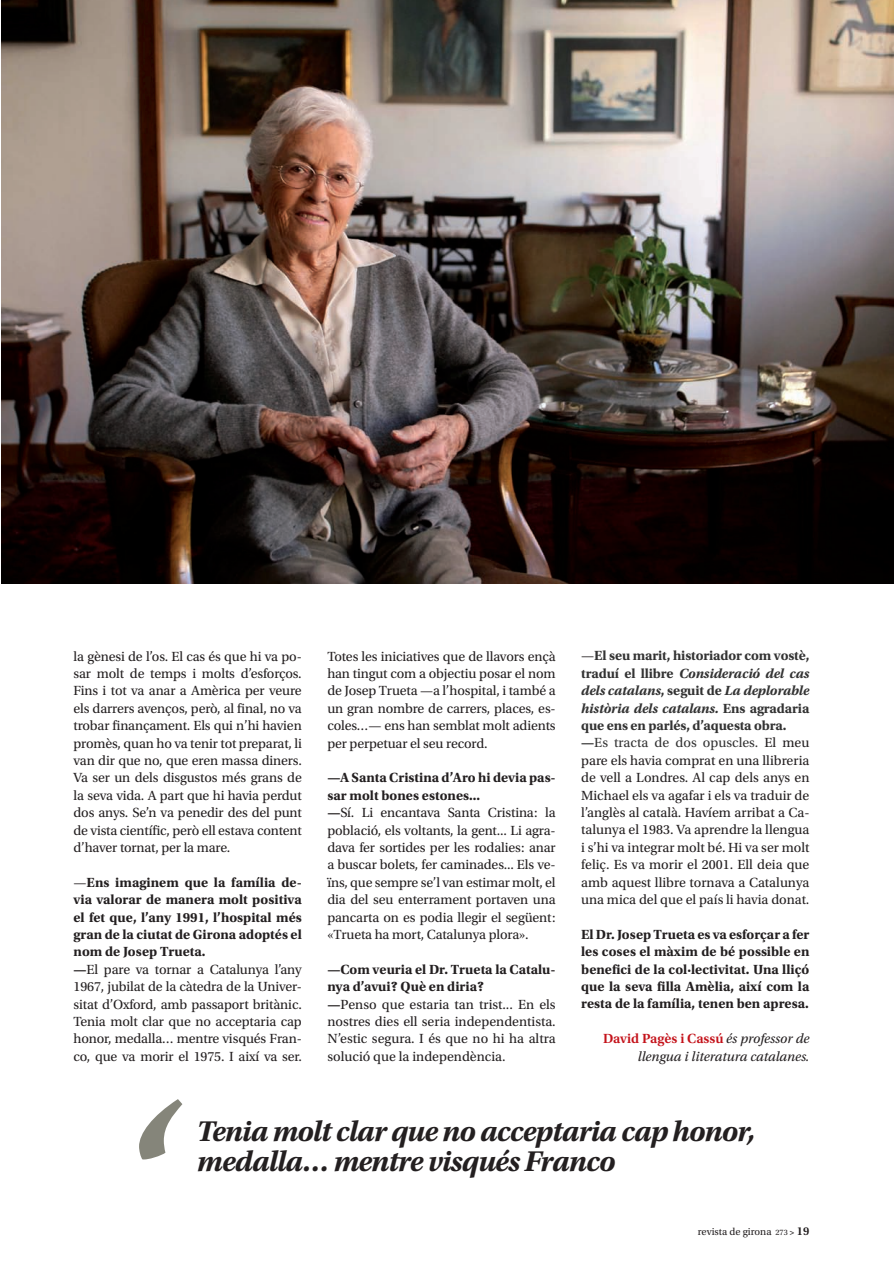
<style>
.page{position:relative;width:894px;height:1277px;background:#fff}
.page>*{position:absolute;margin:0;border:0;box-sizing:border-box;transform-origin:0 0}
.t1{font:italic 700 186px "Utopia Std";color:#85857a}
.t2{font:italic 700 30px/30px "Utopia Std";letter-spacing:-.03em;color:#231f20}
.t3{font:13.95px/17.4px "Utopia Std";letter-spacing:-.01em;color:#231f20}
.t4{font:700 13.95px/17.4px "Utopia Std";color:#231f20;text-align:justify}
.t5{font:italic 13.95px/17.4px "Utopia Std";color:#231f20;text-align:right}
.t6{font:10.5px "Utopia Std";color:#231f20}
.s1{font-weight:700}
.s2{font-weight:700;color:#333}
.s3{font-weight:700;font-style:italic;color:#333}
.s4{color:#333}
.s5{font-weight:600;font-style:normal;color:#c4121a}
.s6{font-size:8.25px}
.s7{font-weight:600;font-size:9px}
.s8{font-weight:600;font-size:12px}
</style>
<div class="page">
<img style="left:1px;top:0;width:893px;height:584px">
<p class="t3" style="left:74px;top:647px;width:230px;text-align:justify">la gènesi de l’os. El cas és que hi va po&shy;sar molt de temps i molts d’esforços.<br>Fins i tot va anar a Amèrica per veure els darrers avenços, però, al final, no va trobar finançament. Els qui n’hi havien promès, quan ho va tenir tot preparat, li van dir que no, que eren massa diners.<br>Va ser un dels disgustos més grans de la seva vida. A part que hi havia perdut dos anys. Se’n va penedir des del punt de vista científic, però ell estava content d’haver tornat, per la mare.</p>
<p class="t3" style="left:74px;top:874px;width:230px">—<span class="s1">Ens imaginem que la família de&shy;via valorar de manera molt positiva el fet que, l’any 1991, l’hospital més gran de la ciutat de Girona adoptés el nom de Josep Trueta.<br>—</span>El pare va tornar a Catalunya l’any 1967, jubilat de la càtedra de la Univer&shy;sitat d’Oxford, amb passaport britànic.<br>Tenia molt clar que no acceptaria cap honor, medalla… mentre visqués Fran&shy;co, que va morir el 1975. I així va ser.</p>
<p class="t3" style="left:327px;top:647px;width:230px;text-align:justify">Totes les iniciatives que de llavors ençà han tingut com a objectiu posar el nom de Josep Trueta —a l’hospital, i també a un gran nombre de carrers, places, es&shy;coles…— ens han semblat molt adients per perpetuar el seu record.</p>
<p class="t3" style="left:327px;top:769px;width:230px"><span class="s1">—A Santa Cristina d’Aro hi devia pas&shy;sar molt bones estones...<br>—</span>Sí. Li encantava Santa Cristina: la població, els voltants, la gent... Li agra&shy;dava fer sortides per les rodalies: anar a buscar bolets, fer caminades... Els ve&shy;ïns, que sempre se’l van estimar molt, el dia del seu enterrament portaven una pancarta on es podia llegir el següent: «Trueta ha mort, Catalunya plora».</p>
<p class="t3" style="left:327px;top:961px;width:230px"><span class="s1">—Com veuria el Dr. Trueta la Catalu&shy;nya d’avui? Què en diria?<br>—</span>Penso que estaria tan trist... En els nostres dies ell seria independentista.<br>N’estic segura. I és que no hi ha altra solució que la independència.</p>
<p class="t3" style="left:581px;top:647px;width:230px">—<span class="s2">El seu marit, historiador com vostè, traduí el llibre</span> <span class="s3">Consideració del cas dels catalans</span><span class="s2">, seguit de</span> <span class="s3">La deplorable història dels catalans.</span> <span class="s2">Ens agradaria que ens en parlés, d’aquesta obra. —</span><span class="s4">Es tracta de dos opuscles.</span> El meu pare els havia comprat en una llibreria de vell a Londres. Al cap dels anys en Michael els va agafar i els va traduir de l’anglès al català. Havíem arribat a Ca&shy;talunya el 1983. Va aprendre la llengua i s’hi va integrar molt bé. Hi va ser molt feliç. Es va morir el 2001. Ell deia que amb aquest llibre tornava a Catalunya una mica del que el país li havia donat.</p>
<p class="t4" style="left:581px;top:926px;width:230px">El Dr. Josep Trueta es va esforçar a fer les coses el màxim de bé possible en benefici de la col·lectivitat. Una lliçó que la seva filla Amèlia, així com la resta de la família, tenen ben apresa.</p>
<p class="t5" style="left:603px;top:1030px;width:208px"><span class="s5">David Pagès i Cassú</span> és professor de llengua i literatura catalanes.</p>
<h1 class="t1" style="left:118px;top:1066px;width:51px">‘</h1>
<h2 class="t2" style="left:197px;top:1117px;width:560px">Tenia molt clar que no acceptaria cap honor, medalla… mentre visqués Franco</h2>
<p class="t6" style="left:698px;top:1225px;width:113px">revista de girona <span class="s6">273</span> <span class="s7">&gt;</span> <span class="s8">19</span></p>
</div>
